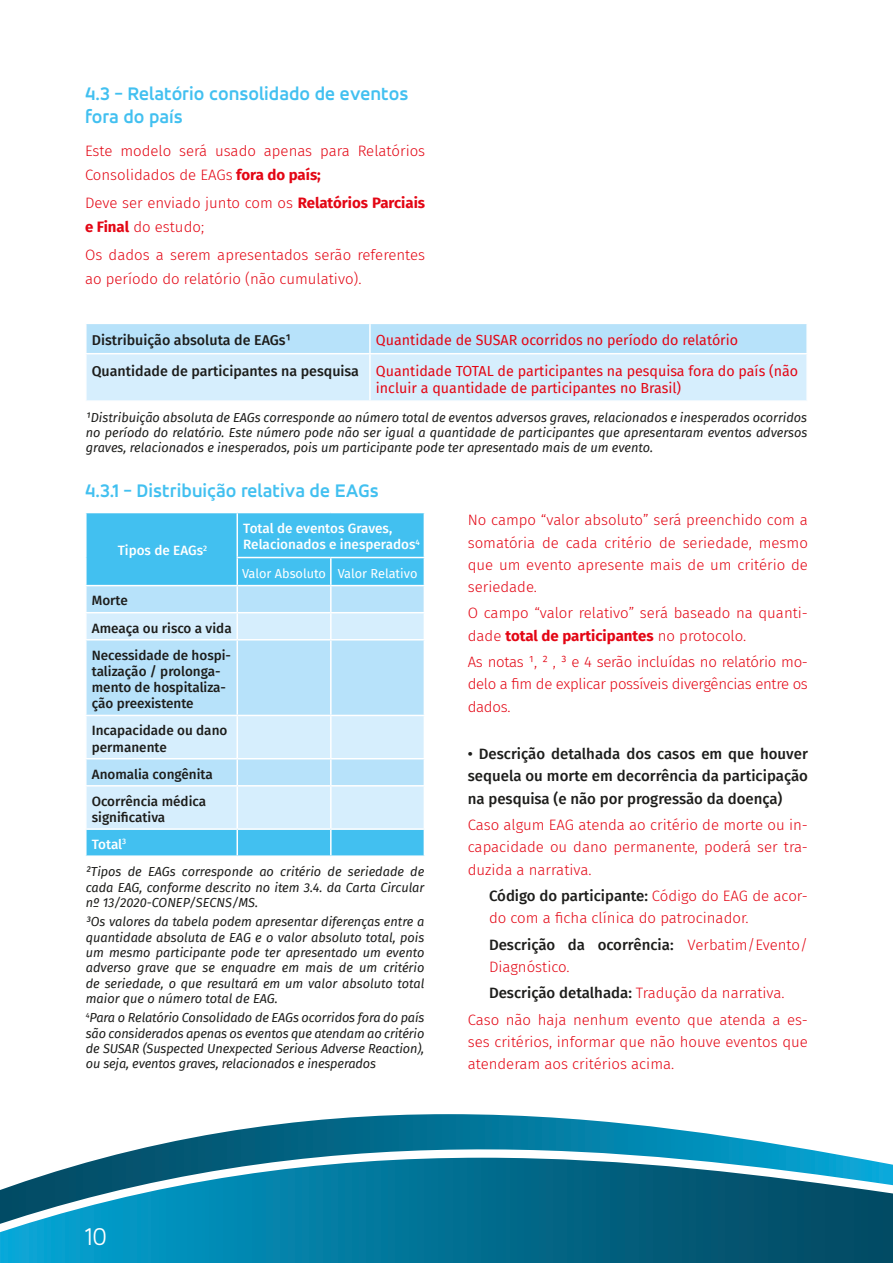
<style>
.page{position:relative;width:893px;height:1263px;background:#fff}
.page>*{position:absolute;margin:0;border:0;box-sizing:border-box;transform-origin:0 0}
.t1{font:300 26.7px "Accord Alternate";color:#fff}
.Capitulo_Sub{font:700 19.5px/23.4px "Accord Alternate";color:#42c0f0}
.Texto{font:300 15px/22.2px "Fira Sans";color:#e30614;text-align:justify}
.Texto_5mm_normal{font:300 15px/22.2px "Fira Sans";color:#e30614}
.Texto-2{font:500 15px/22.2px "Fira Sans";color:#1d1d1b;text-align:justify}
.Texto-3{font:14.25px/17.1px "Fira Sans";color:#e30614}
.Texto-4{font:500 14.25px "Fira Sans";color:#1d1d1b}
.Texto-5{font:500 13.5px/16.2px "Fira Sans";color:#1d1d1b}
.Texto-6{font:500 13.5px/16.2px "Fira Sans";color:#fff}
.Texto-7{font:italic 12.75px/15.3px "Fira Sans";color:#1d1d1b;text-align:justify}
.Texto-8{font:12.75px "Fira Sans";color:#fff}
.s1{font-weight:700}
.s2{font-weight:500;color:#1d1d1b}
</style>
<div class="page">
<svg style="left:0;top:1231px;width:893px;height:32px;background:#027396"></svg>
<svg style="left:0;top:1114px;width:893px;height:117px"></svg>
<div style="left:87px;top:513px;width:337px;height:342px;background:#42c0f0"></div>
<div style="left:87px;top:586px;width:337px;height:26px;background:#b7e2fa"></div>
<svg style="left:87px;top:613px;width:337px;height:215px;background:#c7e8fb"></svg>
<hr style="left:237px;top:513px;width:1px;height:44px;background:#fff">
<hr style="left:237px;top:557px;width:94px;height:1px;background:#fff">
<hr style="left:331px;top:557px;width:94px;height:1px;background:#fff">
<hr style="left:330px;top:558px;width:2px;height:27px;background:#fff">
<hr style="left:85px;top:585px;width:152px;height:1px;background:#fff">
<hr style="left:237px;top:585px;width:94px;height:1px;background:#fff">
<hr style="left:331px;top:585px;width:94px;height:1px;background:#fff">
<hr style="left:330px;top:586px;width:2px;height:26px;background:#fff">
<hr style="left:85px;top:612px;width:152px;height:1px;background:#fff">
<hr style="left:237px;top:612px;width:94px;height:1px;background:#fff">
<svg style="left:237px;top:558px;width:1px;height:81px"></svg>
<hr style="left:331px;top:612px;width:94px;height:1px;background:#fff">
<hr style="left:330px;top:613px;width:2px;height:26px;background:#fff">
<hr style="left:85px;top:639px;width:152px;height:1px;background:#fff">
<hr style="left:237px;top:639px;width:94px;height:1px;background:#fff">
<hr style="left:237px;top:640px;width:1px;height:75px;background:#fff">
<hr style="left:331px;top:639px;width:94px;height:1px;background:#fff">
<hr style="left:330px;top:640px;width:2px;height:75px;background:#fff">
<hr style="left:85px;top:715px;width:152px;height:1px;background:#fff">
<hr style="left:237px;top:715px;width:94px;height:1px;background:#fff">
<hr style="left:237px;top:716px;width:1px;height:42px;background:#fff">
<hr style="left:331px;top:715px;width:94px;height:1px;background:#fff">
<hr style="left:330px;top:716px;width:2px;height:42px;background:#fff">
<hr style="left:85px;top:758px;width:152px;height:1px;background:#fff">
<hr style="left:237px;top:758px;width:94px;height:1px;background:#fff">
<svg style="left:237px;top:759px;width:1px;height:26px"></svg>
<hr style="left:331px;top:758px;width:94px;height:1px;background:#fff">
<hr style="left:330px;top:759px;width:2px;height:26px;background:#fff">
<hr style="left:85px;top:785px;width:152px;height:1px;background:#fff">
<hr style="left:237px;top:785px;width:94px;height:1px;background:#fff">
<hr style="left:237px;top:786px;width:1px;height:42px;background:#fff">
<hr style="left:331px;top:785px;width:94px;height:1px;background:#fff">
<hr style="left:330px;top:786px;width:2px;height:42px;background:#fff">
<hr style="left:85px;top:828px;width:152px;height:2px;background:#fff">
<hr style="left:237px;top:828px;width:94px;height:2px;background:#fff">
<svg style="left:237px;top:830px;width:1px;height:25px"></svg>
<hr style="left:331px;top:828px;width:94px;height:2px;background:#fff">
<hr style="left:330px;top:830px;width:2px;height:25px;background:#fff">
<svg style="left:87px;top:324px;width:719px;height:76px;background:#cae9fb"></svg>
<hr style="left:369px;top:324px;width:2px;height:29px;background:#fff">
<hr style="left:85px;top:353px;width:285px;height:1px;background:#fff">
<hr style="left:370px;top:353px;width:438px;height:1px;background:#fff">
<hr style="left:369px;top:354px;width:2px;height:46px;background:#fff">
<p class="Capitulo_Sub" style="left:85px;top:81px;width:325px">4.3 - Relatório consolidado de eventos fora do país</p>
<p class="Texto" style="left:85px;top:138px;width:342px;line-height:24px">Este modelo será usado apenas para Relatórios<br>Consolidados de EAGs <span class="s1">fora do país;</span></p>
<p class="Texto" style="left:85px;top:191px;width:342px;line-height:24px">Deve ser enviado junto com os <span class="s1">Relatórios Parciais e Final</span> do estudo;</p>
<p class="Texto" style="left:85px;top:243px;width:342px;line-height:24px">Os dados a serem apresentados serão referentes ao período do relatório (não cumulativo).</p>
<p class="Texto-4" style="left:92px;top:329px;width:201px">Distribuição absoluta de EAGs¹</p>
<p class="Texto-3" style="left:376px;top:331px;width:364px">Quantidade de SUSAR ocorridos no período do relatório</p>
<p class="Texto-4" style="left:92px;top:359px;width:269px">Quantidade de participantes na pesquisa</p>
<p class="Texto-3" style="left:376px;top:362px;width:424px">Quantidade TOTAL de participantes na pesquisa fora do país (não incluir a quantidade de participantes no Brasil)</p>
<p class="Texto-7" style="left:86px;top:409px;width:723px">¹Distribuição absoluta de EAGs corresponde ao número total de eventos adversos graves, relacionados e inesperados ocorridos no período do relatório. Este número pode não ser igual a quantidade de participantes que apresentaram eventos adversos graves, relacionados e inesperados, pois um participante pode ter apresentado mais de um evento.</p>
<p class="Capitulo_Sub" style="left:85px;top:479px;width:295px">4.3.1 - Distribuição relativa de EAGs</p>
<p class="Texto-6" style="left:118px;top:542px;width:91px">Tipos de EAGs<sup>2</sup></p>
<p class="Texto-6" style="left:243px;top:520px;width:178px">Total de eventos Graves,<br>Relacionados e inesperados<sup>4</sup></p>
<p class="Texto-8" style="left:242px;top:563px;width:86px">Valor Absoluto</p>
<p class="Texto-8" style="left:338px;top:563px;width:81px">Valor Relativo</p>
<p class="Texto-5" style="left:92px;top:592px;width:38px">Morte</p>
<p class="Texto-5" style="left:92px;top:619px;width:141px">Ameaça ou risco a vida</p>
<p class="Texto-5" style="left:92px;top:646px;width:141px">Necessidade de hospi&shy;talização / prolonga&shy;mento de hospitaliza&shy;ção preexistente</p>
<p class="Texto-5" style="left:92px;top:722px;width:137px">Incapacidade ou dano permanente</p>
<p class="Texto-5" style="left:92px;top:765px;width:123px">Anomalia congênita</p>
<p class="Texto-5" style="left:92px;top:792px;width:116px">Ocorrência médica significativa</p>
<p class="Texto-6" style="left:92px;top:835px;width:36px">Total<sup>3</sup></p>
<p class="Texto-7" style="left:86px;top:864px;width:340px">²Tipos de EAGs corresponde ao critério de seriedade de cada EAG, conforme descrito no item 3.4. da Carta Circular nº 13/2020-CONEP/SECNS/MS.</p>
<p class="Texto-7" style="left:86px;top:914px;width:340px">³Os valores da tabela podem apresentar diferenças entre a quantidade absoluta de EAG e o valor absoluto total, pois um mesmo participante pode ter apresentado um evento adverso grave que se enquadre em mais de um critério de seriedade, o que resultará em um valor absoluto total maior que o número total de EAG.</p>
<p class="Texto-7" style="left:86px;top:1010px;width:340px"><sup>4</sup>Para o Relatório Consolidado de EAGs ocorridos fora do país são considerados apenas os eventos que atendam ao critério de SUSAR (Suspected Unexpected Serious Adverse Reaction), ou seja, eventos graves, relacionados e inesperados</p>
<p class="Texto" style="left:468px;top:509px;width:342px">No campo “valor absoluto” será preenchido com a somatória de cada critério de seriedade, mesmo que um evento apresente mais de um critério de seriedade.</p>
<p class="Texto" style="left:468px;top:602px;width:342px">O campo “valor relativo” será baseado na quanti&shy;dade <span class="s1">total de participantes</span> no protocolo.</p>
<p class="Texto" style="left:468px;top:651px;width:342px">As notas ¹, ² , ³ e 4 serão incluídas no relatório mo&shy;delo a fim de explicar possíveis divergências entre os dados.</p>
<p class="Texto-2" style="left:468px;top:742px;width:342px">• Descrição detalhada dos casos em que houver sequela ou morte em decorrência da participação na pesquisa (e não por progressão da doença)</p>
<p class="Texto" style="left:468px;top:814px;width:342px">Caso algum EAG atenda ao critério de morte ou in&shy;capacidade ou dano permanente, poderá ser tra&shy;duzida a narrativa.</p>
<p class="Texto_5mm_normal" style="left:489px;top:884px;width:320px"><span class="s2">Código do participante:</span> Código do EAG de acor&shy;do com a ficha clínica do patrocinador.</p>
<p class="Texto_5mm_normal" style="left:489px;top:933px;width:320px"><span class="s2">Descrição da ocorrência:</span> Verbatim/Evento/<br>Diagnóstico.</p>
<p class="Texto_5mm_normal" style="left:489px;top:982px;width:297px"><span class="s2">Descrição detalhada:</span> Tradução da narrativa.</p>
<p class="Texto" style="left:468px;top:1008px;width:342px">Caso não haja nenhum evento que atenda a es&shy;ses critérios, informar que não houve eventos que atenderam aos critérios acima.</p>
<h1 class="t1" style="left:85px;top:1220px;width:23px">10</h1>
</div>
